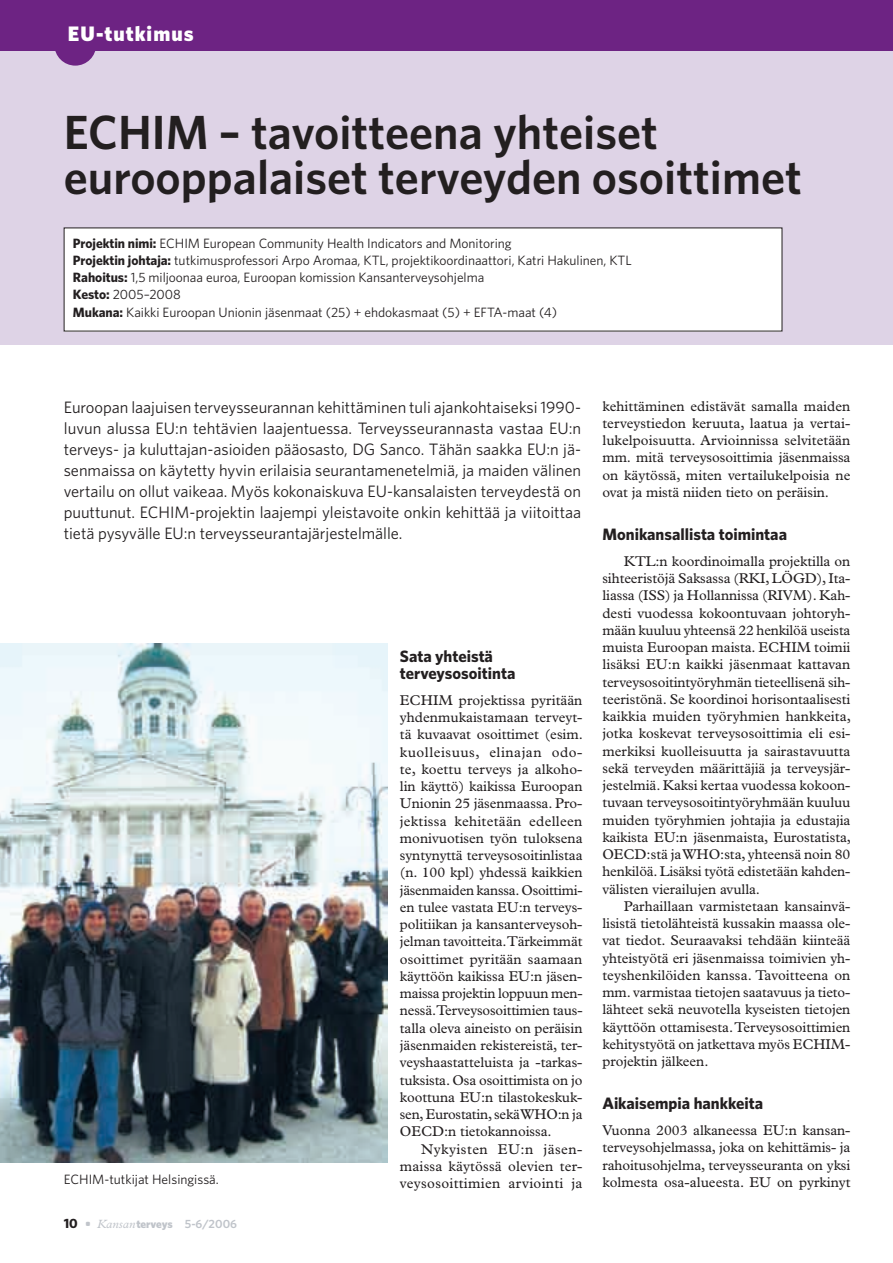
<style>
.page{position:relative;width:893px;height:1263px;background:#fff}
.page>*{position:absolute;margin:0;border:0;box-sizing:border-box;transform-origin:0 0}
.t1{font:600 48px/45px "Whitney";color:#231f20}
.t2{font:900 21px "Whitney";letter-spacing:.05em;color:#fff}
.t3{font:16.5px/21px "Whitney";letter-spacing:-.005em;color:#231f20;text-align:justify}
.t4{font:700 16.5px/17.2px "Whitney";color:#231f20}
.t5{font:14.25px/17.2px "Plantin";letter-spacing:-.005em;color:#231f20;text-align:justify}
.t6{font:13.5px/17.2px "Whitney";letter-spacing:-.005em;color:#231f20}
.t7{font:600 12px "Whitney";color:#c0c4ca}
.s1{font-weight:700}
.s2{font-weight:700;font-size:13.5px;color:#231f20}
.s3{font-family:"Plantin";font-weight:400;font-style:italic}
.s4{font-weight:900;font-size:11.25px}
</style>
<div class="page">
<div style="left:0;top:51px;width:893px;height:294px;background:#ded3e6"></div>
<div style="left:54px;top:24px;width:42px;height:42px;background:#6d2383;border-radius:50%"></div>
<div style="left:0;top:0;width:893px;height:50px;background:#6d2383"></div>
<img style="left:0;top:643px;width:387px;height:519px">
<div style="left:64px;top:228px;width:718px;height:103px;background:#fff"></div>
<h2 class="t2" style="left:68px;top:21px;width:127px">EU-tutkimus</h2>
<h1 class="t1" style="left:64px;top:108px;width:740px">ECHIM – tavoitteena yhteiset eurooppalaiset terveyden osoittimet</h1>
<p class="t6" style="left:73px;top:234px;width:560px"><span class="s1">Projektin nimi:</span> ECHIM European Community Health Indicators and Monitoring<br><span class="s1">Projektin johtaja:</span> tutkimusprofessori Arpo Aromaa, KTL, projektikoordinaattori, Katri Hakulinen, KTL <span class="s1">Rahoitus:</span> 1,5 miljoonaa euroa, Euroopan komission Kansanterveysohjelma<br><span class="s1">Kesto:</span> 2005–2008<br><span class="s1">Mukana:</span> Kaikki Euroopan Unionin jäsenmaat (25) + ehdokasmaat (5) + EFTA-maat (4)</p>
<p class="t5" style="left:602px;top:397px;width:250px">kehittäminen edistävät samalla maiden terveystiedon keruuta, laatua ja vertai&shy;lukelpoisuutta. Arvioinnissa selvitetään mm. mitä terveysosoittimia jäsenmaissa on käytössä, miten vertailukelpoisia ne ovat ja mistä niiden tieto on peräisin.</p>
<p class="t4" style="left:602px;top:525px;width:186px">Monikansallista toimintaa</p>
<p class="t5" style="left:602px;top:552px;width:250px;text-indent:21px">KTL:n koordinoimalla projektilla on sihteeristöjä Saksassa (RKI, LÖGD), Ita&shy;liassa (ISS) ja Hollannissa (RIVM). Kah&shy;desti vuodessa kokoontuvaan johtoryh&shy;mään kuuluu yhteensä 22 henkilöä useista muista Euroopan maista. ECHIM toimii lisäksi EU:n kaikki jäsenmaat kattavan terveysosoitintyöryhmän tieteellisenä sih&shy;teeristönä. Se koordinoi horisontaalisesti kaikkia muiden työryhmien hankkeita, jotka koskevat terveysosoittimia eli esi&shy;merkiksi kuolleisuutta ja sairastavuutta sekä terveyden määrittäjiä ja terveysjär&shy;jestelmiä. Kaksi kertaa vuodessa kokoon&shy;tuvaan terveysosoitintyöryhmään kuuluu muiden työryhmien johtajia ja edustajia kaikista EU:n jäsenmaista, Eurostatista, OECD:stä jaWHO:sta, yhteensä noin 80 henkilöä. Lisäksi työtä edistetään kahden&shy;välisten vierailujen avulla.</p>
<p class="t5" style="left:602px;top:897px;width:250px;text-indent:21px">Parhaillaan varmistetaan kansainvä&shy;lisistä tietolähteistä kussakin maassa ole&shy;vat tiedot. Seuraavaksi tehdään kiinteää yhteistyötä eri jäsenmaissa toimivien yh&shy;teyshenkilöiden kanssa. Tavoitteena on mm. varmistaa tietojen saatavuus ja tieto&shy;lähteet sekä neuvotella kyseisten tietojen käyttöön ottamisesta.Terveysosoittimien kehitystyötä on jatkettava myös ECHIM&shy;projektin jälkeen.</p>
<p class="t4" style="left:602px;top:1094px;width:162px">Aikaisempia hankkeita</p>
<p class="t5" style="left:602px;top:1122px;width:250px">Vuonna 2003 alkaneessa EU:n kansan&shy;terveysohjelmassa, joka on kehittämis- ja rahoitusohjelma, terveysseuranta on yksi</p>
<p class="t3" style="left:64px;top:396px;width:519px">Euroopan laajuisen terveysseurannan kehittäminen tuli ajankohtaiseksi 1990- luvun alussa EU:n tehtävien laajentuessa. Terveysseurannasta vastaa EU:n terveys- ja kuluttajan-asioiden pääosasto, DG Sanco. Tähän saakka EU:n jä&shy;senmaissa on käytetty hyvin erilaisia seurantamenetelmiä, ja maiden välinen vertailu on ollut vaikeaa. Myös kokonaiskuva EU-kansalaisten terveydestä on puuttunut. ECHIM-projektin laajempi yleistavoite onkin kehittää ja viitoittaa tietä pysyvälle EU:n terveysseurantajärjestelmälle.</p>
<p class="t4" style="left:400px;top:647px;width:117px">Sata yhteistä terveysosoitinta</p>
<p class="t5" style="left:400px;top:692px;width:185px">ECHIM projektissa pyritään yhdenmukaistamaan terveyt&shy;tä kuvaavat osoittimet (esim. kuolleisuus, elinajan odo&shy;te, koettu terveys ja alkoho&shy;lin käyttö) kaikissa Euroopan Unionin 25 jäsenmaassa. Pro&shy;jektissa kehitetään edelleen monivuotisen työn tuloksena syntynyttä terveysosoitinlistaa (n. 100 kpl) yhdessä kaikkien jäsenmaiden kanssa. Osoittimi&shy;en tulee vastata EU:n terveys&shy;politiikan ja kansanterveysoh&shy;jelman tavoitteita.Tärkeimmät osoittimet pyritään saamaan käyttöön kaikissa EU:n jäsen&shy;maissa projektin loppuun men&shy;nessä.Terveysosoittimien taus&shy;talla oleva aineisto on peräisin jäsenmaiden rekistereistä, ter&shy;veyshaastatteluista ja -tarkas&shy;tuksista. Osa osoittimista on jo koottuna EU:n tilastokeskuk&shy;sen,Eurostatin, sekäWHO:n ja OECD:n tietokannoissa.</p>
<p class="t5" style="left:400px;top:1140px;width:184px;text-indent:21px">Nykyisten EU:n jäsen&shy;maissa käytössä olevien ter&shy;veysosoittimien arviointi ja</p>
<p class="t6" style="left:64px;top:1170px;width:157px">ECHIM-tutkijat Helsingissä.</p>
<p class="t5" style="left:602px;top:1173px;width:250px">kolmesta osa-alueesta. EU on pyrkinyt</p>
<p class="t7" style="left:64px;top:1216px;width:175px"><span class="s2">10</span> <span class="s1">•</span> <span class="s3">Kansan</span><span class="s4">terveys</span> 5-6/2006</p>
</div>
